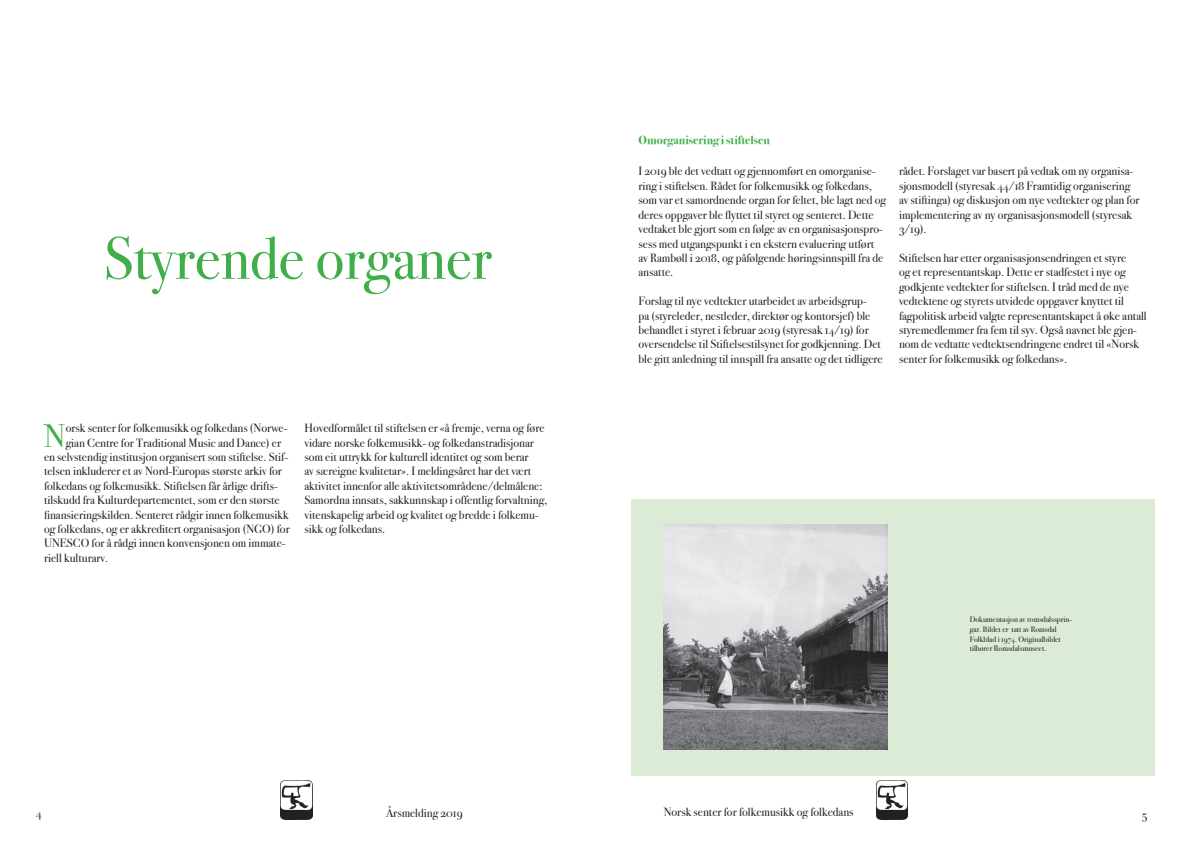
<style>
.page{position:relative;width:1191px;height:842px;background:#fff}
.page>*{position:absolute;margin:0;border:0;box-sizing:border-box;transform-origin:0 0}
.t1{font:60px "Bodoni Svty Two OSITCTT";color:#40ae49}
.t2{font:32.7px "Bodoni Svty Two OSITCTT";color:#40ae49}
.t3{font:12px/14.4px "Bodoni Svty Two OSITCTT";color:#231f20}
.t4{font:700 12px "Bodoni Svty Two OSITCTT";color:#40ae49}
.t5{font:8px/9.6px "Bodoni Svty Two OSITCTT";color:#231f20}
</style>
<div class="page">
<div style="left:632px;top:499px;width:523px;height:276px;background:#dcebd6"></div>
<img style="left:663px;top:524px;width:224px;height:226px">
<img style="left:876px;top:780px;width:31px;height:39px">
<img style="left:281px;top:780px;width:31px;height:39px">
<h1 class="t1" style="left:104px;top:223px;width:390px">Styrende organer</h1>
<h2 class="t2" style="left:44px;top:416px;width:23px">N</h2>
<p class="t3" style="left:66px;top:421px;width:223px">orsk senter for folkemusikk og folkedans (Norwe-</p>
<p class="t3" style="left:66px;top:435px;width:217px">gian Centre for Traditional Music and Dance) er</p>
<p class="t3" style="left:44px;top:450px;width:245px">en selvstendig institusjon organisert som stiftelse. Stif-</p>
<p class="t3" style="left:44px;top:464px;width:239px">telsen inkluderer et av Nord-Europas største arkiv for</p>
<p class="t3" style="left:44px;top:479px;width:235px">folkedans og folkemusikk. Stiftelsen får årlige drifts-</p>
<p class="t3" style="left:44px;top:493px;width:237px">tilskudd fra Kulturdepartementet, som er den største</p>
<p class="t3" style="left:44px;top:507px;width:246px">finansieringskilden. Senteret rådgir innen folkemusikk</p>
<p class="t3" style="left:44px;top:522px;width:247px">og folkedans, og er akkreditert organisasjon (NGO) for</p>
<p class="t3" style="left:44px;top:536px;width:243px">UNESCO for å rådgi innen konvensjonen om immate-</p>
<p class="t3" style="left:44px;top:551px;width:66px">riell kulturarv.</p>
<p class="t3" style="left:304px;top:421px;width:244px">Hovedformålet til stiftelsen er «å fremje, verna og føre vidare norske folkemusikk‐ og folkedanstradisjonar som eit uttrykk for kulturell identitet og som berar<br>av særeigne kvalitetar». I meldingsåret har det vært aktivitet innenfor alle aktivitetsområdene/delmålene:<br>Samordna innsats, sakkunnskap i offentlig forvaltning, vitenskapelig arbeid og kvalitet og bredde i folkemu&shy;sikk og folkedans.</p>
<p class="t4" style="left:638px;top:133px;width:133px">Omorganisering i stiftelsen</p>
<p class="t3" style="left:638px;top:164px;width:249px">I 2019 ble det vedtatt og gjennomført en omorganise&shy;ring i stiftelsen. Rådet for folkemusikk og folkedans, som var et samordnende organ for feltet, ble lagt ned og deres oppgaver ble flyttet til styret og senteret. Dette vedtaket ble gjort som en følge av en organisasjonspro&shy;sess med utgangspunkt i en ekstern evaluering utført av Rambøll i 2018, og påfølgende høringsinnspill fra de ansatte.</p>
<p class="t3" style="left:638px;top:294px;width:246px">Forslag til nye vedtekter utarbeidet av arbeidsgrup-<br>pa (styreleder, nestleder, direktør og kontorsjef) ble behandlet i styret i februar 2019 (styresak 14/19) for oversendelse til Stiftelsestilsynet for godkjenning. Det ble gitt anledning til innspill fra ansatte og det tidligere</p>
<p class="t3" style="left:899px;top:164px;width:242px">rådet. Forslaget var basert på vedtak om ny organisa&shy;sjonsmodell (styresak 44/18 Framtidig organisering av stiftinga) og diskusjon om nye vedtekter og plan for implementering av ny organisasjonsmodell (styresak 3/19).</p>
<p class="t3" style="left:899px;top:251px;width:249px">Stiftelsen har etter organisasjonsendringen et styre<br>og et representantskap. Dette er stadfestet i nye og godkjente vedtekter for stiftelsen. I tråd med de nye vedtektene og styrets utvidede oppgaver knyttet til fagpolitisk arbeid valgte representantskapet å øke antall styremedlemmer fra fem til syv. Også navnet ble gjen&shy;nom de vedtatte vedtektsendringene endret til «Norsk senter for folkemusikk og folkedans».</p>
<p class="t5" style="left:969px;top:615px;width:104px">Dokumentasjon av romsdalssprin&shy;gar. Bildet er tatt av Romsdal<br>Folkblad i 1974. Originalbildet tilhører Romsdalsmuseet.</p>
<p class="t3" style="left:36px;top:806px;width:7px">4</p>
<p class="t3" style="left:386px;top:805px;width:78px">Årsmelding 2019</p>
<p class="t3" style="left:663px;top:804px;width:191px">Norsk senter for folkemusikk og folkedans</p>
<p class="t3" style="left:1141px;top:807px;width:7px">5</p>
</div>
